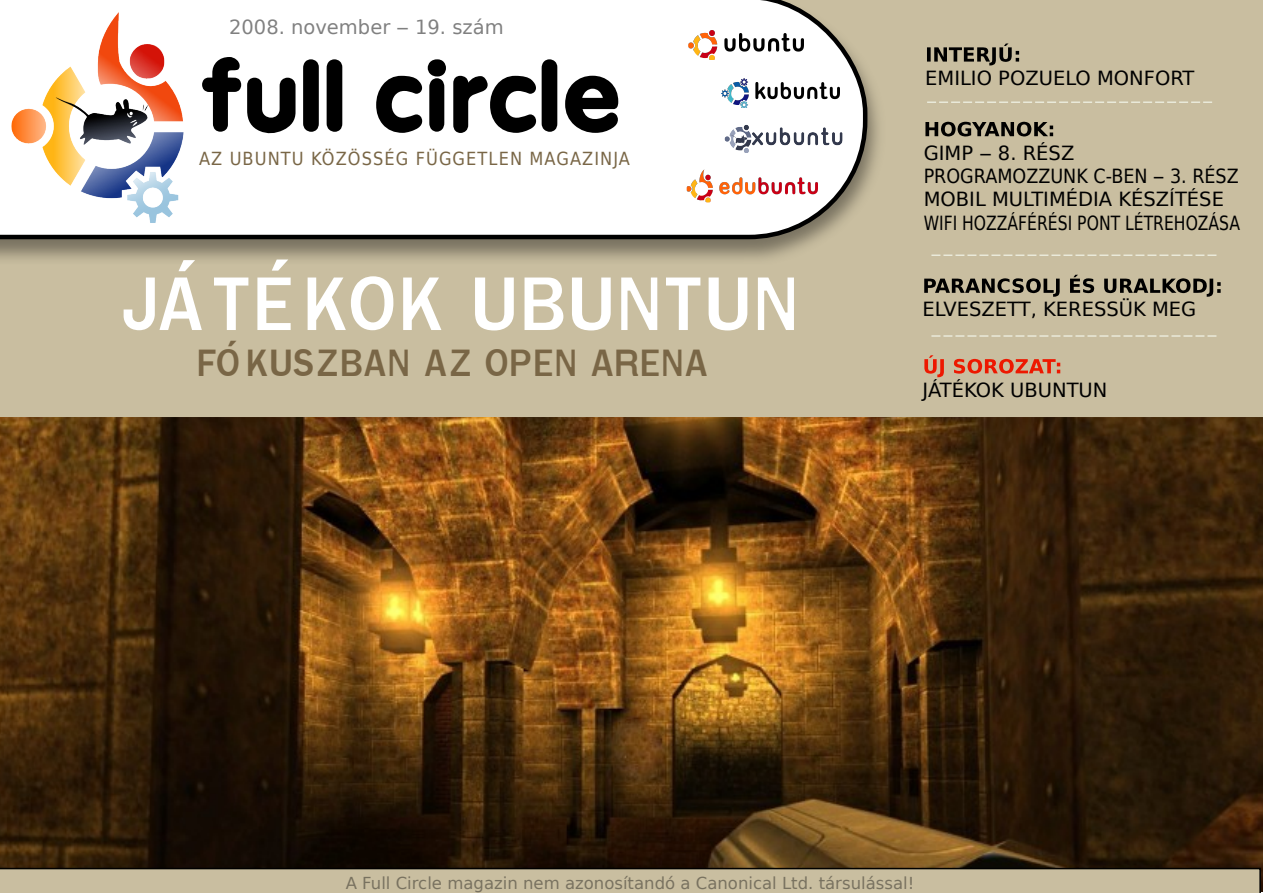
<style>
.page{position:relative;width:1263px;height:893px;background:#fff}
.page>*{position:absolute;margin:0;border:0;box-sizing:border-box;transform-origin:0 0}
.t1{font:700 97.5px "Mg Open Modata";color:#000}
.t2{font:700 75px "Garuda";color:#fff}
.t3{font:700 37.5px "Garuda";color:#796646}
.t4{font:19.5px/23.4px "DejaVu Sans";color:#000}
.t5{font:19.5px "DejaVu Sans";color:rgb(0 0 0/.5)}
.t6{font:18px "DejaVu Sans";letter-spacing:.065em;color:#796646;scale:.9 1}
.t7{font:16.5px "DejaVu Sans";color:rgb(0 0 0/.4)}
</style>
<div class="page">
<img style="left:0;top:417px;width:1263px;height:475px">
<div style="left:0;top:0;width:1263px;height:267px;background:#c9bea0"></div>
<svg style="left:0;top:0;width:870px;height:242px;background:#f2f1f0"></svg>
<img style="left:6px;top:6px;width:183px;height:222px">
<img style="left:688px;top:30px;width:115px;height:30px">
<img style="left:721px;top:78px;width:119px;height:30px">
<img style="left:724px;top:124px;width:119px;height:29px">
<img style="left:687px;top:169px;width:130px;height:33px">
<div style="left:0;top:264px;width:1263px;height:153px;background:#c9bea0"></div>
<svg style="left:0;top:868px;width:1261px;height:25px;background:#beb397"></svg>
<svg style="left:927px;top:47px;width:4px;height:15px"></svg>
<svg style="left:934px;top:44px;width:85px;height:21px"></svg>
<svg style="left:925px;top:122px;width:128px;height:14px"></svg>
<svg style="left:924px;top:278px;width:136px;height:19px"></svg>
<svg style="left:1070px;top:275px;width:24px;height:18px"></svg>
<svg style="left:1104px;top:278px;width:117px;height:19px"></svg>
<svg style="left:927px;top:101px;width:285px;height:2px"></svg>
<svg style="left:931px;top:335px;width:286px;height:2px"></svg>
<svg style="left:931px;top:254px;width:286px;height:2px"></svg>
<svg style="left:924px;top:355px;width:20px;height:22px"></svg>
<svg style="left:954px;top:359px;width:106px;height:15px"></svg>
<p class="t5" style="left:229px;top:16px;width:276px">2008. november ‒ 19. szám</p>
<h1 class="t1" style="left:202px;top:39px;width:425px">full circle</h1>
<p class="t6" style="left:199px;top:148px;width:480px">AZ UBUNTU KÖZÖSSÉG FÜGGETLEN MAGAZINJA</p>
<h2 class="t2" style="left:121px;top:260px;width:680px">JÁTÉKOK UBUNTUN</h2>
<h3 class="t3" style="left:196px;top:341px;width:514px">FÓKUSZBAN AZ OPEN ARENA</h3>
<p class="t4" style="left:925px;top:67px;width:271px">EMILIO POZUELO MONFORT</p>
<p class="t4" style="left:924px;top:141px;width:318px">GIMP ‒ 8. RÉSZ<br>PROGRAMOZZUNK C-BEN ‒ 3. RÉSZ<br>MOBIL MULTIMÉDIA KÉSZÍTÉSE<br>WIFI HOZZÁFÉRÉSI PONT LÉTREHOZÁSA</p>
<p class="t4" style="left:922px;top:298px;width:275px">ELVESZETT, KERESSÜK MEG</p>
<p class="t4" style="left:922px;top:378px;width:186px">JÁTÉKOK UBUNTUN</p>
<p class="t7" style="left:346px;top:874px;width:570px">A Full Circle magazin nem azonosítandó a Canonical Ltd. társulással!</p>
</div>
